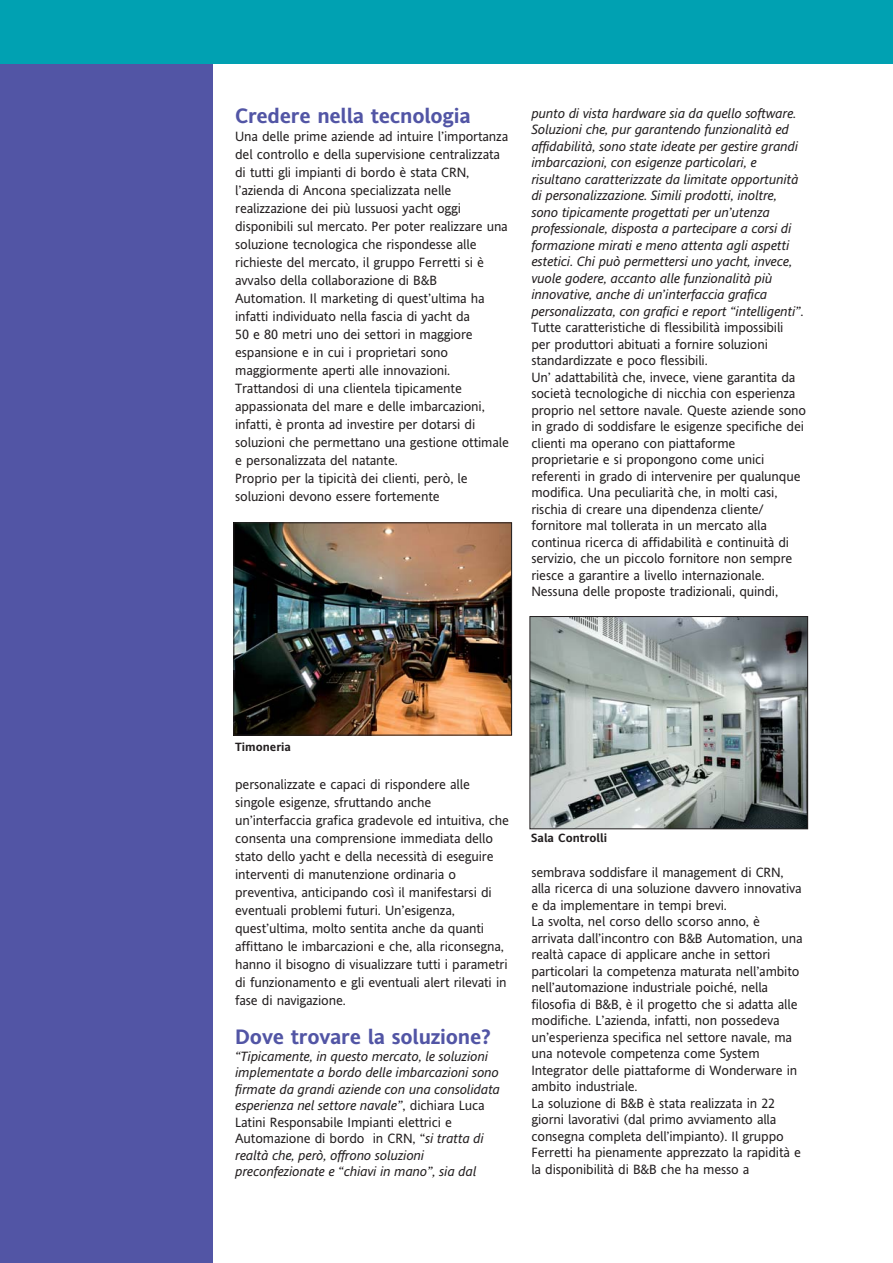
<style>
.page{position:relative;width:893px;height:1263px;background:#fff}
.page>*{position:absolute;margin:0;border:0;box-sizing:border-box;transform-origin:0 0}
.t1{font:700 21px "Invensys Andale";letter-spacing:-.01em;color:#5255a5}
.t2{font:13.5px/16.5px "Invensys Andale";letter-spacing:-.01em;color:#231f20}
.t3{font:italic 13.5px/16.5px "Invensys Andale";letter-spacing:-.01em;color:#231f20}
.t4{font:700 12px "Invensys Andale";color:#231f20}
.s1{font-style:normal}
</style>
<div class="page">
<div style="left:0;top:0;width:212px;height:1263px;background:#5255a5"></div>
<div style="left:0;top:0;width:892px;height:64px;background:#00a1b2"></div>
<img style="left:236px;top:525px;width:274px;height:208px">
<div style="left:234px;top:523px;width:278px;height:212px;border:1px solid #231f20"></div>
<img style="left:532px;top:618px;width:274px;height:209px">
<div style="left:530px;top:616px;width:278px;height:213px;border:1px solid #231f20"></div>
<h1 class="t1" style="left:235px;top:108px;width:237px">Credere nella tecnologia</h1>
<p class="t2" style="left:235px;top:129px;width:275px;line-height:18px">Una delle prime aziende ad intuire l’importanza del controllo e della supervisione centralizzata di tutti gli impianti di bordo è stata CRN, l’azienda di Ancona specializzata nelle realizzazione dei più lussuosi yacht oggi disponibili sul mercato. Per poter realizzare una soluzione tecnologica che rispondesse alle richieste del mercato, il gruppo Ferretti si è avvalso della collaborazione di B&amp;B Automation. Il marketing di quest’ultima ha infatti individuato nella fascia di yacht da<br>50 e 80 metri uno dei settori in maggiore espansione e in cui i proprietari sono maggiormente aperti alle innovazioni.<br>Trattandosi di una clientela tipicamente appassionata del mare e delle imbarcazioni, infatti, è pronta ad investire per dotarsi di soluzioni che permettano una gestione ottimale e personalizzata del natante.<br>Proprio per la tipicità dei clienti, però, le soluzioni devono essere fortemente</p>
<p class="t3" style="left:531px;top:106px;width:274px">punto di vista hardware sia da quello software.<br>Soluzioni che, pur garantendo funzionalità ed affidabilità, sono state ideate per gestire grandi imbarcazioni, con esigenze particolari, e risultano caratterizzate da limitate opportunità di personalizzazione. Simili prodotti, inoltre, sono tipicamente progettati per un’utenza professionale, disposta a partecipare a corsi di formazione mirati e meno attenta agli aspetti estetici. Chi può permettersi uno yacht, invece, vuole godere, accanto alle funzionalità più innovative, anche di un’interfaccia grafica personalizzata, con grafici e report “intelligenti”.</p>
<p class="t2" style="left:531px;top:321px;width:276px">Tutte caratteristiche di flessibilità impossibili<br>per produttori abituati a fornire soluzioni standardizzate e poco flessibili.<br>Un’ adattabilità che, invece, viene garantita da società tecnologiche di nicchia con esperienza proprio nel settore navale. Queste aziende sono in grado di soddisfare le esigenze specifiche dei clienti ma operano con piattaforme proprietarie e si propongono come unici referenti in grado di intervenire per qualunque modifica. Una peculiarità che, in molti casi, rischia di creare una dipendenza cliente/ fornitore mal tollerata in un mercato alla continua ricerca di affidabilità e continuità di servizio, che un piccolo fornitore non sempre riesce a garantire a livello internazionale.<br>Nessuna delle proposte tradizionali, quindi,</p>
<p class="t4" style="left:235px;top:743px;width:57px">Timoneria</p>
<p class="t2" style="left:235px;top:777px;width:275px;line-height:18px">personalizzate e capaci di rispondere alle singole esigenze, sfruttando anche un’interfaccia grafica gradevole ed intuitiva, che consenta una comprensione immediata dello stato dello yacht e della necessità di eseguire interventi di manutenzione ordinaria o preventiva, anticipando così il manifestarsi di eventuali problemi futuri. Un’esigenza, quest’ultima, molto sentita anche da quanti affittano le imbarcazioni e che, alla riconsegna, hanno il bisogno di visualizzare tutti i parametri di funzionamento e gli eventuali alert rilevati in fase di navigazione.</p>
<h1 class="t1" style="left:235px;top:1029px;width:257px">Dove trovare la soluzione?</h1>
<p class="t3" style="left:235px;top:1049px;width:266px">“Tipicamente, in questo mercato, le soluzioni implementate a bordo delle imbarcazioni sono firmate da grandi aziende con una consolidata esperienza nel settore navale”<span class="s1">, dichiara Luca Latini Responsabile Impianti elettrici e Automazione di bordo in CRN, “</span>si tratta di realtà che, però, offrono soluzioni preconfezionate e “chiavi in mano”, sia dal</p>
<p class="t4" style="left:531px;top:833px;width:77px">Sala Controlli</p>
<p class="t2" style="left:531px;top:865px;width:273px">sembrava soddisfare il management di CRN, alla ricerca di una soluzione davvero innovativa e da implementare in tempi brevi.<br>La svolta, nel corso dello scorso anno, è arrivata dall’incontro con B&amp;B Automation, una realtà capace di applicare anche in settori particolari la competenza maturata nell’ambito nell’automazione industriale poiché, nella filosofia di B&amp;B, è il progetto che si adatta alle modifiche. L’azienda, infatti, non possedeva un’esperienza specifica nel settore navale, ma una notevole competenza come System Integrator delle piattaforme di Wonderware in ambito industriale.<br>La soluzione di B&amp;B è stata realizzata in 22 giorni lavorativi (dal primo avviamento alla consegna completa dell’impianto). Il gruppo Ferretti ha pienamente apprezzato la rapidità e la disponibilità di B&amp;B che ha messo a</p>
</div>
